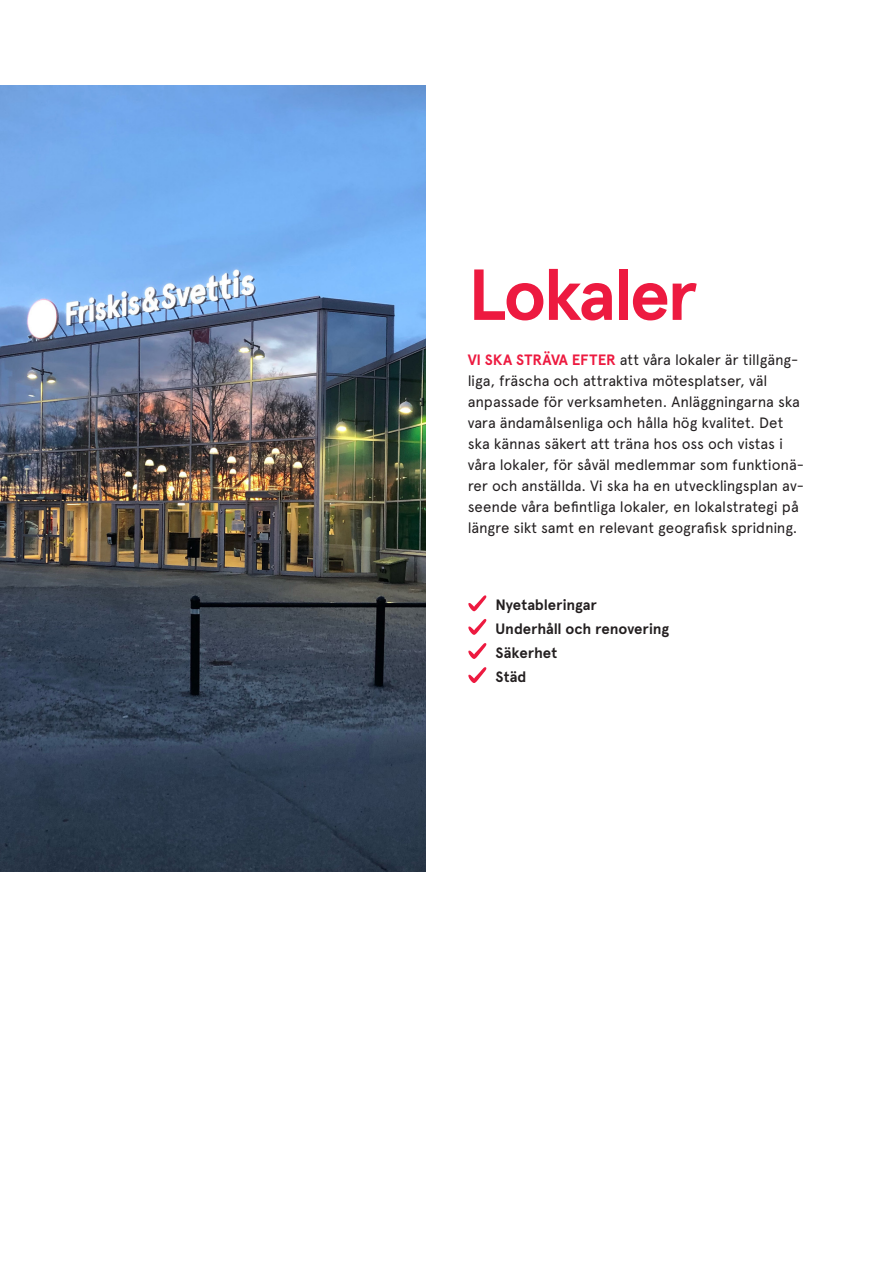
<style>
.page{position:relative;width:893px;height:1263px;background:#fff}
.page>*{position:absolute;margin:0;border:0;box-sizing:border-box;transform-origin:0 0}
.Rubrik_stor{font:700 72px "Apercu";letter-spacing:-.045em;color:#ed1a40}
.t1{font:15px/21px "Apercu";letter-spacing:-.01em;color:#231f20}
.t2{font:700 15px "Apercu";letter-spacing:-.005em;color:#231f20}
.s1{font-weight:700;color:#ed1a40}
</style>
<div class="page">
<img style="left:0;top:85px;width:425px;height:787px">
<svg style="left:468px;top:595px;width:19px;height:16px"></svg>
<svg style="left:468px;top:619px;width:19px;height:16px"></svg>
<svg style="left:468px;top:643px;width:19px;height:16px"></svg>
<svg style="left:468px;top:667px;width:19px;height:16px"></svg>
<p class="Rubrik_stor" style="left:468px;top:251px;width:231px">Lokaler</p>
<p class="t1" style="left:468px;top:349px;width:338px"><span class="s1">VI SKA STRÄVA EFTER</span> att våra lokaler är tillgäng&shy;liga, fräscha och attraktiva mötesplatser, väl anpassade för verksamheten. Anläggningarna ska vara ändamålsenliga och hålla hög kvalitet. Det ska kännas säkert att träna hos oss och vistas i våra lokaler, för såväl medlemmar som funktionä&shy;rer och anställda. Vi ska ha en utvecklingsplan av&shy;seende våra befintliga lokaler, en lokalstrategi på längre sikt samt en relevant geografisk spridning.</p>
<p class="t2" style="left:496px;top:595px;width:103px">Nyetableringar</p>
<p class="t2" style="left:496px;top:619px;width:175px">Underhåll och renovering</p>
<p class="t2" style="left:496px;top:643px;width:63px">Säkerhet</p>
<p class="t2" style="left:496px;top:667px;width:32px">Städ</p>
</div>
